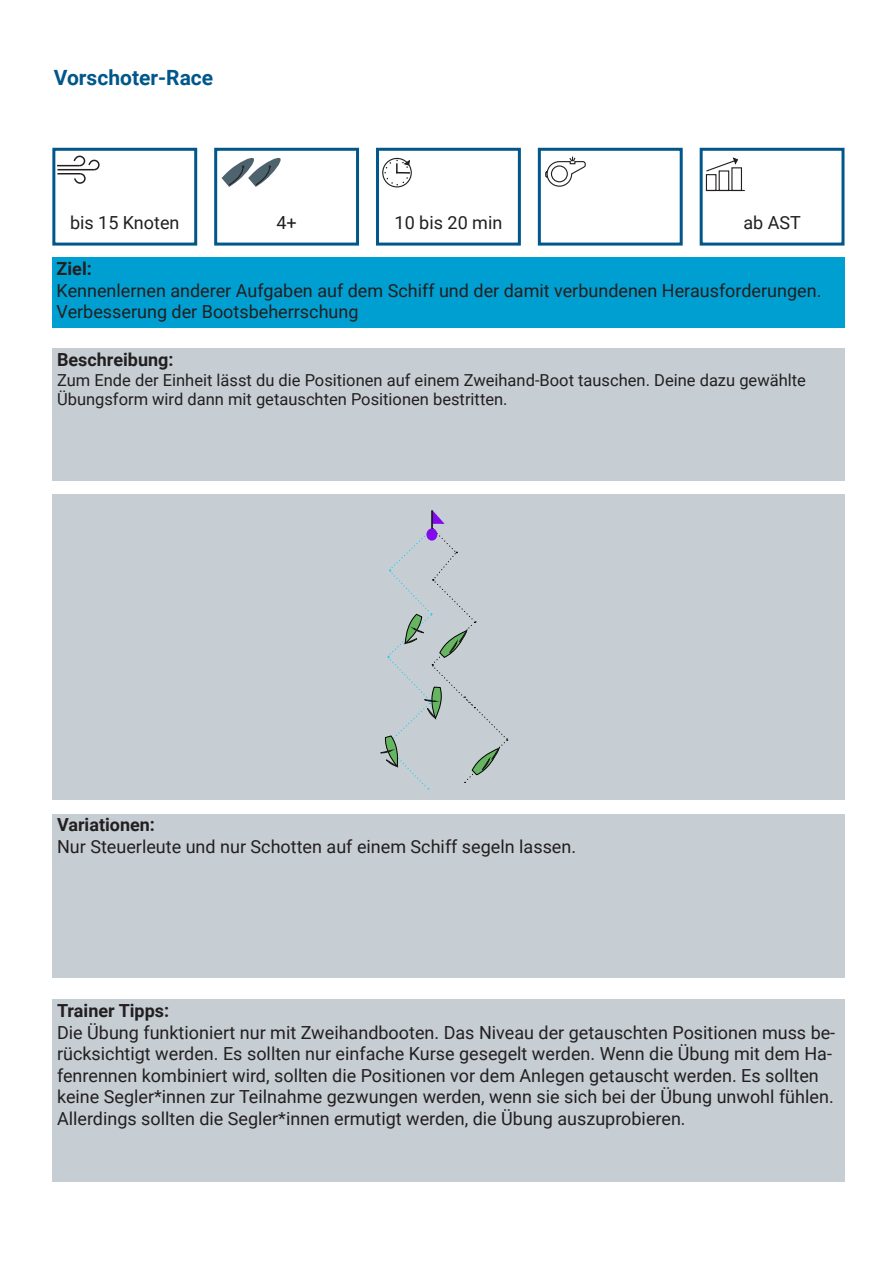
<style>
.page{position:relative;width:893px;height:1263px;background:#fff}
.page>*{position:absolute;margin:0;border:0;box-sizing:border-box;transform-origin:0 0}
.t1{font:700 21px "Roboto";color:#01578a}
.t2{font:18px/21.6px "Roboto";color:#231f20}
.t3{font:700 18px "Roboto";color:#231f20}
.t4{font:16.5px/19.8px "Roboto";color:#231f20}
</style>
<div class="page">
<div style="left:52px;top:148px;width:145px;height:98px;border:3px solid #01578a"></div>
<div style="left:214px;top:148px;width:145px;height:98px;border:3px solid #01578a"></div>
<div style="left:376px;top:148px;width:145px;height:98px;border:3px solid #01578a"></div>
<div style="left:538px;top:148px;width:145px;height:98px;border:3px solid #01578a"></div>
<div style="left:700px;top:148px;width:144px;height:98px;border:3px solid #01578a"></div>
<div style="left:52px;top:257px;width:792px;height:71px;background:#009fd1"></div>
<div style="left:53px;top:348px;width:792px;height:133px;background:#c6ced4"></div>
<div style="left:53px;top:494px;width:792px;height:306px;background:#c6ced4"></div>
<div style="left:53px;top:814px;width:792px;height:163px;background:#c6ced4"></div>
<div style="left:53px;top:999px;width:792px;height:182px;background:#c6ced4"></div>
<svg style="left:57px;top:155px;width:43px;height:29px"></svg>
<div style="left:382px;top:158px;width:30px;height:29px;border:1px solid #231f20;border-radius:50%"></div>
<svg style="left:384px;top:160px;width:26px;height:25px"></svg>
<svg style="left:545px;top:156px;width:41px;height:31px"></svg>
<svg style="left:705px;top:158px;width:40px;height:34px"></svg>
<svg style="left:222px;top:157px;width:59px;height:30px"></svg>
<svg style="left:380px;top:511px;width:128px;height:278px"></svg>
<hr style="left:431px;top:510px;width:2px;height:21px;background:#030003">
<div style="left:426px;top:528px;width:11px;height:13px;background:#820aed;border-radius:50%"></div>
<p class="t1" style="left:54px;top:62px;width:161px">Vorschoter-Race</p>
<p class="t2" style="left:70px;top:211px;width:111px">bis 15 Knoten</p>
<p class="t2" style="left:276px;top:211px;width:22px">4+</p>
<p class="t2" style="left:395px;top:211px;width:109px">10 bis 20 min</p>
<p class="t2" style="left:743px;top:211px;width:59px">ab AST</p>
<p class="t3" style="left:57px;top:256px;width:37px">Ziel:</p>
<p class="t2" style="left:57px;top:279px;width:766px">Kennenlernen anderer Aufgaben auf dem Schiff und der damit verbundenen Herausforderungen.<br>Verbesserung der Bootsbeherrschung</p>
<p class="t3" style="left:57px;top:347px;width:118px">Beschreibung:</p>
<p class="t4" style="left:57px;top:369px;width:750px">Zum Ende der Einheit lässt du die Positionen auf einem Zweihand-Boot tauschen. Deine dazu gewählte<br>Übungsform wird dann mit getauschten Positionen bestritten.</p>
<p class="t3" style="left:57px;top:812px;width:99px">Variationen:</p>
<p class="t2" style="left:57px;top:835px;width:521px">Nur Steuerleute und nur Schotten auf einem Schiff segeln lassen.</p>
<p class="t3" style="left:57px;top:998px;width:114px">Trainer Tipps:</p>
<p class="t2" style="left:57px;top:1021px;width:780px">Die Übung funktioniert nur mit Zweihandbooten. Das Niveau der getauschten Positionen muss be&shy;rücksichtigt werden. Es sollten nur einfache Kurse gesegelt werden. Wenn die Übung mit dem Ha&shy;fenrennen kombiniert wird, sollten die Positionen vor dem Anlegen getauscht werden. Es sollten keine Segler*innen zur Teilnahme gezwungen werden, wenn sie sich bei der Übung unwohl fühlen.<br>Allerdings sollten die Segler*innen ermutigt werden, die Übung auszuprobieren.</p>
</div>
